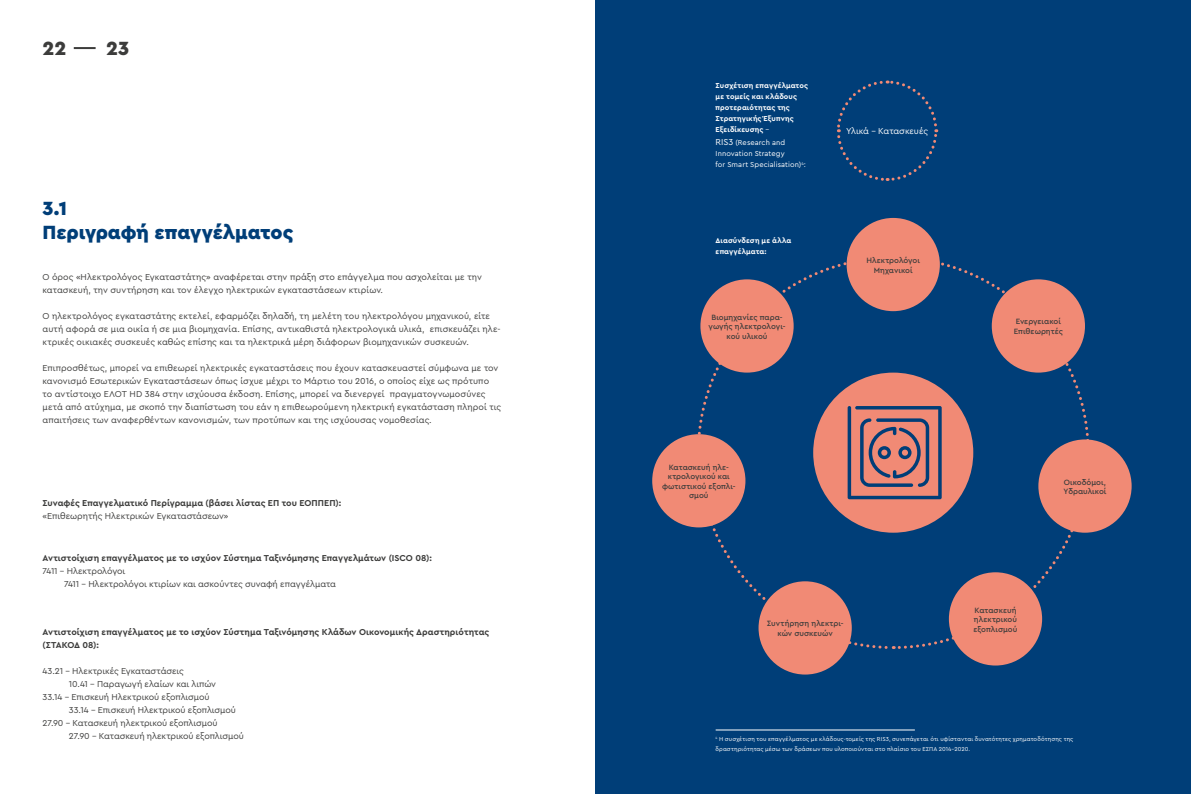
<style>
.page{position:relative;width:1191px;height:794px;background:#fff}
.page>*{position:absolute;margin:0;border:0;box-sizing:border-box;transform-origin:0 0}
.t1{font:900 20px/24px "Cera Pro";color:#003e78}
.t2{font:900 20px "Cera Pro";color:#3c3c3b}
.t3{font:9px/13px "Cera Pro";color:#3c3c3b}
.t4{font:700 9px/13px "Cera Pro";letter-spacing:.005em;color:#3c3c3b}
.t5{font:9px "Cera Pro";letter-spacing:-.01em;color:#fff}
.t6{font:500 8px/9.6px "Cera Pro";color:#3c3c3b;text-align:center}
.t7{font:700 7.5px/11px "Cera Pro";letter-spacing:.01em;color:#fff}
.t8{font:7.5px/11px "Cera Pro";letter-spacing:.01em;color:#fff}
.t9{font:6px/10px "Cera Pro";letter-spacing:.01em;color:#fff}
.s1{font-weight:400}
.s2{font-size:9px}
</style>
<div class="page">
<hr style="left:74px;top:47px;width:22px;height:2px;background:#3c3c3b">
<div style="left:595px;top:0;width:596px;height:794px;background:#003e78"></div>
<svg style="left:897px;top:452px;width:181px;height:198px"></svg>
<svg style="left:893px;top:256px;width:196px;height:194px"></svg>
<svg style="left:697px;top:262px;width:189px;height:190px"></svg>
<svg style="left:695px;top:455px;width:198px;height:195px"></svg>
<svg style="left:837px;top:80px;width:102px;height:101px"></svg>
<hr style="left:715px;top:730px;width:200px;height:1px;background:#fff">
<div style="left:813px;top:372px;width:160px;height:161px;background:#f18a75;border-radius:50%"></div>
<div style="left:1038px;top:439px;width:93px;height:94px;background:#f18a75;border-radius:50%"></div>
<div style="left:846px;top:218px;width:94px;height:93px;background:#f18a75;border-radius:50%"></div>
<div style="left:949px;top:572px;width:93px;height:93px;background:#f18a75;border-radius:50%"></div>
<div style="left:991px;top:279px;width:94px;height:93px;background:#f18a75;border-radius:50%"></div>
<div style="left:700px;top:279px;width:93px;height:93px;background:#f18a75;border-radius:50%"></div>
<div style="left:652px;top:434px;width:93px;height:93px;background:#f18a75;border-radius:50%"></div>
<div style="left:758px;top:581px;width:93px;height:93px;background:#f18a75;border-radius:50%"></div>
<svg style="left:847px;top:406px;width:94px;height:93px"></svg>
<h1 class="t2" style="left:43px;top:35px;width:25px">22</h1>
<h1 class="t2" style="left:106px;top:35px;width:25px">23</h1>
<h1 class="t1" style="left:43px;top:195px;width:252px">3.1<br>Περιγραφή επαγγέλματος</h1>
<p class="t3" style="left:43px;top:270px;width:441px">Ο όρος «Ηλεκτρολόγος Εγκαταστάτης» αναφέρεται στην πράξη στο επάγγελμα που ασχολείται με την κατασκευή, την συντήρηση και τον έλεγχο ηλεκτρικών εγκαταστάσεων κτιρίων.</p>
<p class="t3" style="left:43px;top:309px;width:459px">Ο ηλεκτρολόγος εγκαταστάτης εκτελεί, εφαρμόζει δηλαδή, τη μελέτη του ηλεκτρολόγου μηχανικού, είτε αυτή αφορά σε μια οικία ή σε μια βιομηχανία. Επίσης, αντικαθιστά ηλεκτρολογικά υλικά, επισκευάζει ηλε&shy;κτρικές οικιακές συσκευές καθώς επίσης και τα ηλεκτρικά μέρη διάφορων βιομηχανικών συσκευών.</p>
<p class="t3" style="left:43px;top:361px;width:460px">Επιπροσθέτως, μπορεί να επιθεωρεί ηλεκτρικές εγκαταστάσεις που έχουν κατασκευαστεί σύμφωνα με τον κανονισμό Εσωτερικών Εγκαταστάσεων όπως ίσχυε μέχρι το Μάρτιο του 2016, ο οποίος είχε ως πρότυπο<br>το αντίστοιχο ΕΛΟΤ HD 384 στην ισχύουσα έκδοση. Επίσης, μπορεί να διενεργεί πραγματογνωμοσύνες μετά από ατύχημα, με σκοπό την διαπίστωση του εάν η επιθεωρούμενη ηλεκτρική εγκατάσταση πληροί τις απαιτήσεις των αναφερθέντων κανονισμών, των προτύπων και της ισχύουσας νομοθεσίας.</p>
<p class="t4" style="left:43px;top:496px;width:300px">Συναφές Επαγγελματικό Περίγραμμα (βάσει λίστας ΕΠ του ΕΟΠΠΕΠ):</p>
<p class="t3" style="left:43px;top:509px;width:187px">«Επιθεωρητής Ηλεκτρικών Εγκαταστάσεων»</p>
<p class="t4" style="left:43px;top:551px;width:391px">Αντιστοίχιση επαγγέλματος με το ισχύον Σύστημα Ταξινόμησης Επαγγελμάτων (ISCO 08):</p>
<p class="t3" style="left:64px;top:564px;width:273px;text-indent:-22px">7411 – Ηλεκτρολόγοι<br>7411 – Ηλεκτρολόγοι κτιρίων και ασκούντες συναφή επαγγέλματα</p>
<p class="t4" style="left:43px;top:625px;width:448px">Αντιστοίχιση επαγγέλματος με το ισχύον Σύστημα Ταξινόμησης Κλάδων Οικονομικής Δραστηριότητας (ΣΤΑΚΟΔ 08):</p>
<p class="t3" style="left:43px;top:664px;width:143px">43.21 – Ηλεκτρικές Εγκαταστάσεις</p>
<p class="t3" style="left:69px;top:677px;width:149px">10.41 – Παραγωγή ελαίων και λιπών</p>
<p class="t3" style="left:43px;top:690px;width:169px">33.14 – Επισκευή Ηλεκτρικού εξοπλισμού</p>
<p class="t3" style="left:69px;top:703px;width:169px">33.14 – Επισκευή Ηλεκτρικού εξοπλισμού</p>
<p class="t3" style="left:43px;top:716px;width:177px">27.90 – Κατασκευή ηλεκτρικού εξοπλισμού</p>
<p class="t3" style="left:69px;top:729px;width:177px">27.90 – Κατασκευή ηλεκτρικού εξοπλισμού</p>
<p class="t7" style="left:715px;top:80px;width:94px">Συσχέτιση επαγγέλματος με τομείς και κλάδους προτεραιότητας της<br>Στρατηγικής Έξυπνης<br>Εξειδίκευσης <span class="s1">-</span></p>
<p class="t8" style="left:715px;top:137px;width:92px"><span class="s2">RIS3</span> (Research and<br>Innovation Strategy<br>for Smart Specialisation)<sup>4</sup>:</p>
<p class="t7" style="left:715px;top:235px;width:77px">Διασύνδεση με άλλα επαγγέλματα:</p>
<p class="t6" style="left:708px;top:312px;width:78px">Βιομηχανίες παρα&shy;γωγής ηλεκτρολογι&shy;κού υλικού</p>
<p class="t5" style="left:846px;top:125px;width:84px">Υλικά - Κατασκευές</p>
<p class="t6" style="left:866px;top:255px;width:55px">Ηλεκτρολόγοι<br>Μηχανικοί</p>
<p class="t6" style="left:1013px;top:316px;width:51px;text-align:left">Ενεργειακοί<br>Επιθεωρητές</p>
<p class="t6" style="left:662px;top:462px;width:75px">Κατασκευή ηλε&shy;κτρολογικού και φωτιστικού εξοπλι&shy;σμού</p>
<p class="t6" style="left:767px;top:618px;width:78px">Συντήρηση ηλεκτρι&shy;κών συσκευών</p>
<p class="t6" style="left:973px;top:604px;width:45px;text-align:left">Κατασκευή ηλεκτρικού εξοπλισμού</p>
<p class="t6" style="left:1063px;top:477px;width:44px;text-align:left">Οικοδόμοι,<br>Υδραυλικοί</p>
<p class="t9" style="left:715px;top:734px;width:359px"><sup>4</sup> H συσχέτιση του επαγγέλματος με κλάδους-τομείς της RIS3, συνεπάγεται ότι υφίστανται δυνατότητες χρηματοδότησης της δραστηριότητας μέσω των δράσεων που υλοποιούνται στο πλαίσιο του ΕΣΠΑ 2014-2020.</p>
</div>
